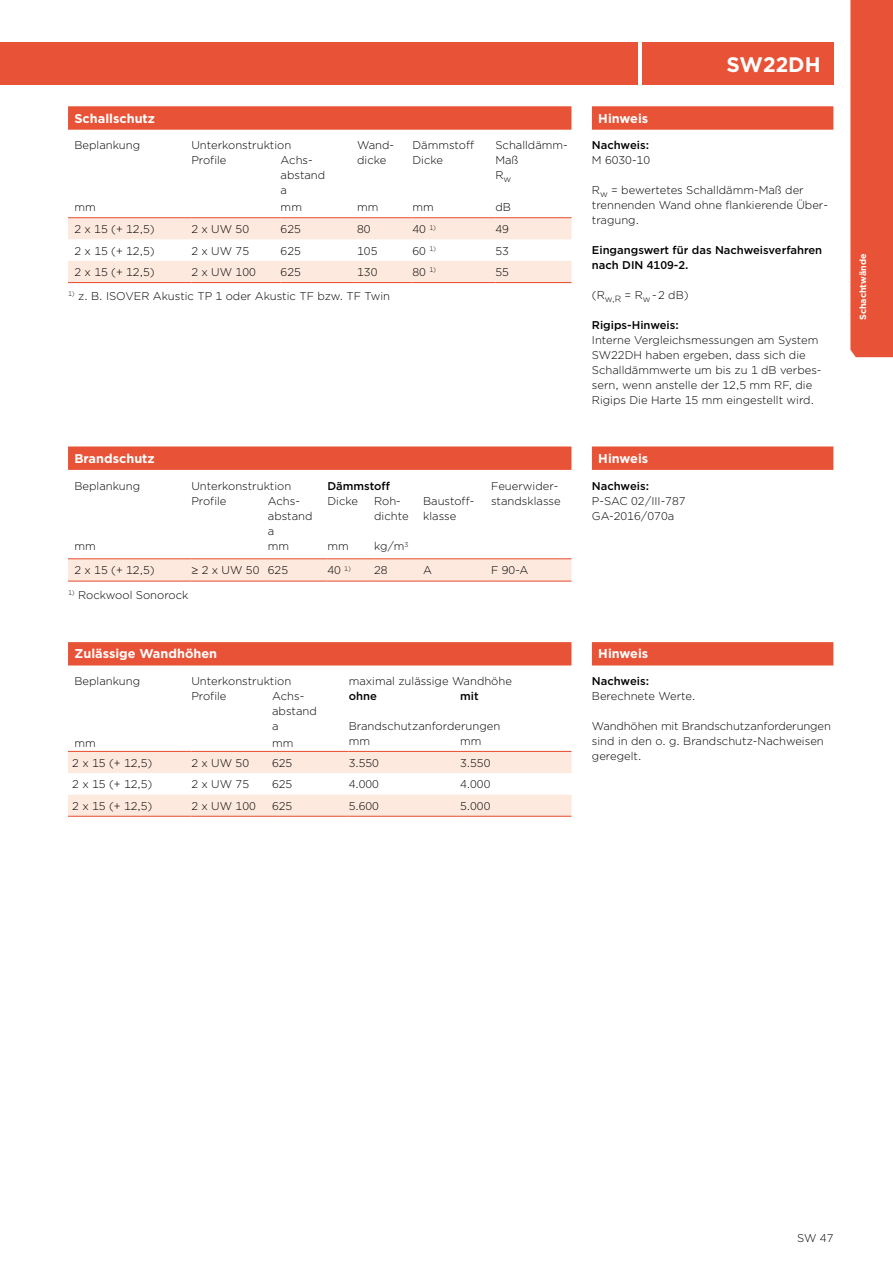
<style>
.page{position:relative;width:893px;height:1263px;background:#fff}
.page>*{position:absolute;margin:0;border:0;box-sizing:border-box;transform-origin:0 0}
.t1{font:700 21px "Gotham";color:#fff}
.t2{font:700 12.75px "Gotham";color:#fff}
.t3{font:300 11.25px/15px "Gotham";color:#000}
.t4{font:500 11.25px/15px "Gotham";color:#000}
.t5{font:700 9px "Gotham";color:#fff}
.s1{font-family:"Minion Pro";font-weight:400;font-size:12px}
</style>
<div class="page">
<div style="left:642px;top:43px;width:191px;height:42px;background:#e85236"></div>
<div style="left:0;top:43px;width:638px;height:42px;background:#e85236"></div>
<div style="left:850px;top:0;width:43px;height:357px;background:#e85236"></div>
<div style="left:592px;top:106px;width:241px;height:24px;background:#e85236"></div>
<svg style="left:68px;top:218px;width:503px;height:64px"></svg>
<hr style="left:68px;top:282px;width:123px;height:1px;background:#e85236">
<hr style="left:191px;top:282px;width:90px;height:1px;background:#e85236">
<hr style="left:281px;top:282px;width:76px;height:1px;background:#e85236">
<hr style="left:357px;top:282px;width:55px;height:1px;background:#e85236">
<hr style="left:412px;top:282px;width:83px;height:1px;background:#e85236">
<hr style="left:495px;top:282px;width:76px;height:1px;background:#e85236">
<hr style="left:68px;top:217px;width:123px;height:1px;background:#e85236">
<hr style="left:191px;top:217px;width:90px;height:1px;background:#e85236">
<hr style="left:281px;top:217px;width:76px;height:1px;background:#e85236">
<hr style="left:357px;top:217px;width:55px;height:1px;background:#e85236">
<hr style="left:412px;top:217px;width:83px;height:1px;background:#e85236">
<hr style="left:495px;top:217px;width:76px;height:1px;background:#e85236">
<div style="left:68px;top:106px;width:503px;height:24px;background:#e85236"></div>
<div style="left:592px;top:446px;width:241px;height:24px;background:#e85236"></div>
<svg style="left:68px;top:559px;width:503px;height:22px;background:#fce3d8"></svg>
<hr style="left:68px;top:558px;width:123px;height:1px;background:#e85236">
<hr style="left:491px;top:558px;width:80px;height:1px;background:#e85236">
<hr style="left:68px;top:581px;width:123px;height:1px;background:#e85236">
<hr style="left:191px;top:581px;width:77px;height:1px;background:#e85236">
<hr style="left:268px;top:581px;width:59px;height:1px;background:#e85236">
<hr style="left:327px;top:581px;width:47px;height:1px;background:#e85236">
<hr style="left:374px;top:581px;width:49px;height:1px;background:#e85236">
<hr style="left:423px;top:581px;width:68px;height:1px;background:#e85236">
<hr style="left:491px;top:581px;width:80px;height:1px;background:#e85236">
<hr style="left:191px;top:558px;width:77px;height:1px;background:#e85236">
<hr style="left:268px;top:558px;width:59px;height:1px;background:#e85236">
<hr style="left:327px;top:558px;width:47px;height:1px;background:#e85236">
<hr style="left:374px;top:558px;width:49px;height:1px;background:#e85236">
<hr style="left:423px;top:558px;width:68px;height:1px;background:#e85236">
<div style="left:68px;top:446px;width:503px;height:24px;background:#e85236"></div>
<div style="left:592px;top:642px;width:241px;height:23px;background:#e85236"></div>
<svg style="left:68px;top:752px;width:503px;height:64px"></svg>
<hr style="left:349px;top:751px;width:111px;height:1px;background:#e85236">
<hr style="left:460px;top:751px;width:111px;height:1px;background:#e85236">
<hr style="left:68px;top:816px;width:123px;height:1px;background:#e85236">
<hr style="left:191px;top:816px;width:81px;height:1px;background:#e85236">
<hr style="left:272px;top:816px;width:77px;height:1px;background:#e85236">
<hr style="left:349px;top:816px;width:111px;height:1px;background:#e85236">
<hr style="left:460px;top:816px;width:111px;height:1px;background:#e85236">
<hr style="left:68px;top:751px;width:123px;height:1px;background:#e85236">
<hr style="left:191px;top:751px;width:81px;height:1px;background:#e85236">
<hr style="left:272px;top:751px;width:77px;height:1px;background:#e85236">
<div style="left:68px;top:642px;width:503px;height:23px;background:#e85236"></div>
<h1 class="t1" style="left:727px;top:51px;width:96px">SW22DH</h1>
<p class="t2" style="left:74px;top:110px;width:82px">Schallschutz</p>
<p class="t2" style="left:598px;top:110px;width:52px">Hinweis</p>
<p class="t3" style="left:74px;top:138px;width:67px">Beplankung</p>
<p class="t3" style="left:191px;top:138px;width:101px">Unterkonstruktion</p>
<p class="t3" style="left:357px;top:138px;width:38px">Wand-</p>
<p class="t3" style="left:412px;top:138px;width:63px">Dämmstoff</p>
<p class="t3" style="left:495px;top:138px;width:74px">Schalldämm-</p>
<p class="t3" style="left:191px;top:152px;width:37px">Profile</p>
<p class="t3" style="left:281px;top:152px;width:34px">Achs-</p>
<p class="t3" style="left:357px;top:152px;width:31px">dicke</p>
<p class="t3" style="left:412px;top:152px;width:32px">Dicke</p>
<p class="t3" style="left:495px;top:152px;width:25px">Maß</p>
<p class="t3" style="left:281px;top:167px;width:46px">abstand</p>
<p class="t3" style="left:495px;top:167px;width:17px">R<sub>w</sub></p>
<p class="t3" style="left:281px;top:182px;width:8px">a</p>
<p class="t3" style="left:74px;top:199px;width:23px">mm</p>
<p class="t3" style="left:281px;top:199px;width:23px">mm</p>
<p class="t3" style="left:357px;top:199px;width:23px">mm</p>
<p class="t3" style="left:412px;top:199px;width:23px">mm</p>
<p class="t3" style="left:495px;top:199px;width:17px">dB</p>
<p class="t3" style="left:74px;top:222px;width:82px">2 x 15 (+ 12,5)</p>
<p class="t3" style="left:191px;top:222px;width:59px">2 x UW 50</p>
<p class="t3" style="left:281px;top:222px;width:22px">625</p>
<p class="t3" style="left:357px;top:222px;width:15px">80</p>
<p class="t3" style="left:412px;top:222px;width:25px">40 <sup>1)</sup></p>
<p class="t3" style="left:495px;top:222px;width:15px">49</p>
<p class="t3" style="left:74px;top:243px;width:82px">2 x 15 (+ 12,5)</p>
<p class="t3" style="left:191px;top:243px;width:59px">2 x UW 75</p>
<p class="t3" style="left:281px;top:243px;width:22px">625</p>
<p class="t3" style="left:357px;top:243px;width:22px">105</p>
<p class="t3" style="left:412px;top:243px;width:25px">60 <sup>1)</sup></p>
<p class="t3" style="left:495px;top:243px;width:15px">53</p>
<p class="t3" style="left:74px;top:264px;width:82px">2 x 15 (+ 12,5)</p>
<p class="t3" style="left:191px;top:264px;width:66px">2 x UW 100</p>
<p class="t3" style="left:281px;top:264px;width:22px">625</p>
<p class="t3" style="left:357px;top:264px;width:22px">130</p>
<p class="t3" style="left:412px;top:264px;width:25px">80 <sup>1)</sup></p>
<p class="t3" style="left:495px;top:264px;width:15px">55</p>
<p class="t3" style="left:68px;top:288px;width:324px"><sup>1)</sup> z. B. ISOVER Akustic TP 1 oder Akustic TF bzw. TF Twin</p>
<p class="t4" style="left:592px;top:138px;width:59px">Nachweis:</p>
<p class="t3" style="left:592px;top:153px;width:60px">M 6030-10</p>
<p class="t3" style="left:592px;top:183px;width:238px">R<sub>w</sub> = bewertetes Schalldämm-Maß der trennenden Wand ohne flankierende Über&shy;tragung.</p>
<p class="t4" style="left:592px;top:243px;width:232px">Eingangswert für das Nachweisverfahren nach DIN 4109-2.</p>
<p class="t3" style="left:592px;top:288px;width:98px">(R<sub>w,R</sub> = R<sub>w</sub> - 2 dB)</p>
<p class="t4" style="left:592px;top:318px;width:88px">Rigips-Hinweis:</p>
<p class="t3" style="left:592px;top:333px;width:231px">Interne Vergleichsmessungen am System SW22DH haben ergeben, dass sich die Schalldämmwerte um bis zu 1 dB verbes&shy;sern, wenn anstelle der 12,5 mm RF, die Rigips Die Harte 15 mm eingestellt wird.</p>
<p class="t2" style="left:74px;top:450px;width:82px">Brandschutz</p>
<p class="t2" style="left:598px;top:450px;width:52px">Hinweis</p>
<p class="t3" style="left:74px;top:478px;width:67px">Beplankung</p>
<p class="t3" style="left:191px;top:478px;width:101px">Unterkonstruktion</p>
<p class="t4" style="left:327px;top:478px;width:64px">Dämmstoff</p>
<p class="t3" style="left:491px;top:478px;width:69px">Feuerwider-</p>
<p class="t3" style="left:191px;top:493px;width:37px">Profile</p>
<p class="t3" style="left:268px;top:493px;width:34px">Achs-</p>
<p class="t3" style="left:491px;top:493px;width:71px">standsklasse</p>
<p class="t3" style="left:268px;top:508px;width:46px">abstand a<br>mm</p>
<p class="t4" style="left:592px;top:478px;width:59px">Nachweis:</p>
<p class="t3" style="left:592px;top:493px;width:95px">P-SAC 02/III-787<br>GA-2016/070a</p>
<p class="t3" style="left:374px;top:493px;width:36px">Roh&shy;dichte</p>
<p class="t3" style="left:374px;top:538px;width:36px">kg/m<sup>3</sup></p>
<p class="t3" style="left:423px;top:493px;width:53px">Baustoff&shy;klasse</p>
<p class="t3" style="left:327px;top:493px;width:32px">Dicke</p>
<p class="t3" style="left:327px;top:538px;width:23px">mm</p>
<p class="t3" style="left:74px;top:538px;width:23px">mm</p>
<p class="t3" style="left:74px;top:563px;width:82px">2 x 15 (+ 12,5)</p>
<p class="t3" style="left:191px;top:563px;width:98px"><span class="s1">≥</span> 2 x UW 50 625</p>
<p class="t3" style="left:327px;top:563px;width:25px">40 <sup>1)</sup></p>
<p class="t3" style="left:374px;top:563px;width:15px">28</p>
<p class="t3" style="left:423px;top:563px;width:10px">A</p>
<p class="t3" style="left:491px;top:563px;width:39px">F 90-A</p>
<p class="t3" style="left:68px;top:587px;width:122px"><sup>1)</sup> Rockwool Sonorock</p>
<p class="t2" style="left:74px;top:645px;width:144px">Zulässige Wandhöhen</p>
<p class="t2" style="left:598px;top:645px;width:52px">Hinweis</p>
<p class="t3" style="left:74px;top:673px;width:67px">Beplankung</p>
<p class="t3" style="left:191px;top:673px;width:101px">Unterkonstruktion</p>
<p class="t3" style="left:349px;top:673px;width:165px">maximal zulässige Wandhöhe</p>
<p class="t3" style="left:191px;top:688px;width:37px">Profile</p>
<p class="t3" style="left:272px;top:688px;width:34px">Achs-</p>
<p class="t4" style="left:349px;top:688px;width:30px">ohne</p>
<p class="t4" style="left:460px;top:688px;width:20px">mit</p>
<p class="t3" style="left:272px;top:703px;width:46px">abstand a</p>
<p class="t4" style="left:592px;top:673px;width:59px">Nachweis:</p>
<p class="t3" style="left:592px;top:688px;width:105px">Berechnete Werte.</p>
<p class="t3" style="left:592px;top:718px;width:241px">Wandhöhen mit Brandschutzanforderungen sind in den o. g. Brandschutz-Nachweisen geregelt.</p>
<p class="t3" style="left:349px;top:718px;width:153px">Brandschutzanforderungen</p>
<p class="t3" style="left:74px;top:735px;width:23px">mm</p>
<p class="t3" style="left:272px;top:735px;width:23px">mm</p>
<p class="t3" style="left:349px;top:733px;width:23px">mm</p>
<p class="t3" style="left:460px;top:733px;width:23px">mm</p>
<p class="t3" style="left:72px;top:755px;width:82px">2 x 15 (+ 12,5)</p>
<p class="t3" style="left:191px;top:755px;width:59px">2 x UW 50</p>
<p class="t3" style="left:272px;top:755px;width:22px">625</p>
<p class="t3" style="left:349px;top:755px;width:32px">3.550</p>
<p class="t3" style="left:460px;top:755px;width:32px">3.550</p>
<p class="t3" style="left:72px;top:776px;width:82px">2 x 15 (+ 12,5)</p>
<p class="t3" style="left:191px;top:776px;width:59px">2 x UW 75</p>
<p class="t3" style="left:272px;top:776px;width:22px">625</p>
<p class="t3" style="left:349px;top:776px;width:32px">4.000</p>
<p class="t3" style="left:460px;top:776px;width:32px">4.000</p>
<p class="t3" style="left:72px;top:798px;width:82px">2 x 15 (+ 12,5)</p>
<p class="t3" style="left:191px;top:798px;width:66px">2 x UW 100</p>
<p class="t3" style="left:272px;top:798px;width:22px">625</p>
<p class="t3" style="left:349px;top:798px;width:32px">5.600</p>
<p class="t3" style="left:460px;top:798px;width:32px">5.000</p>
<p class="t5" style="left:857px;top:320px;width:68px;rotate:-90deg">Schachtwände</p>
<p class="t3" style="left:797px;top:1230px;width:38px">SW 47</p>
</div>
